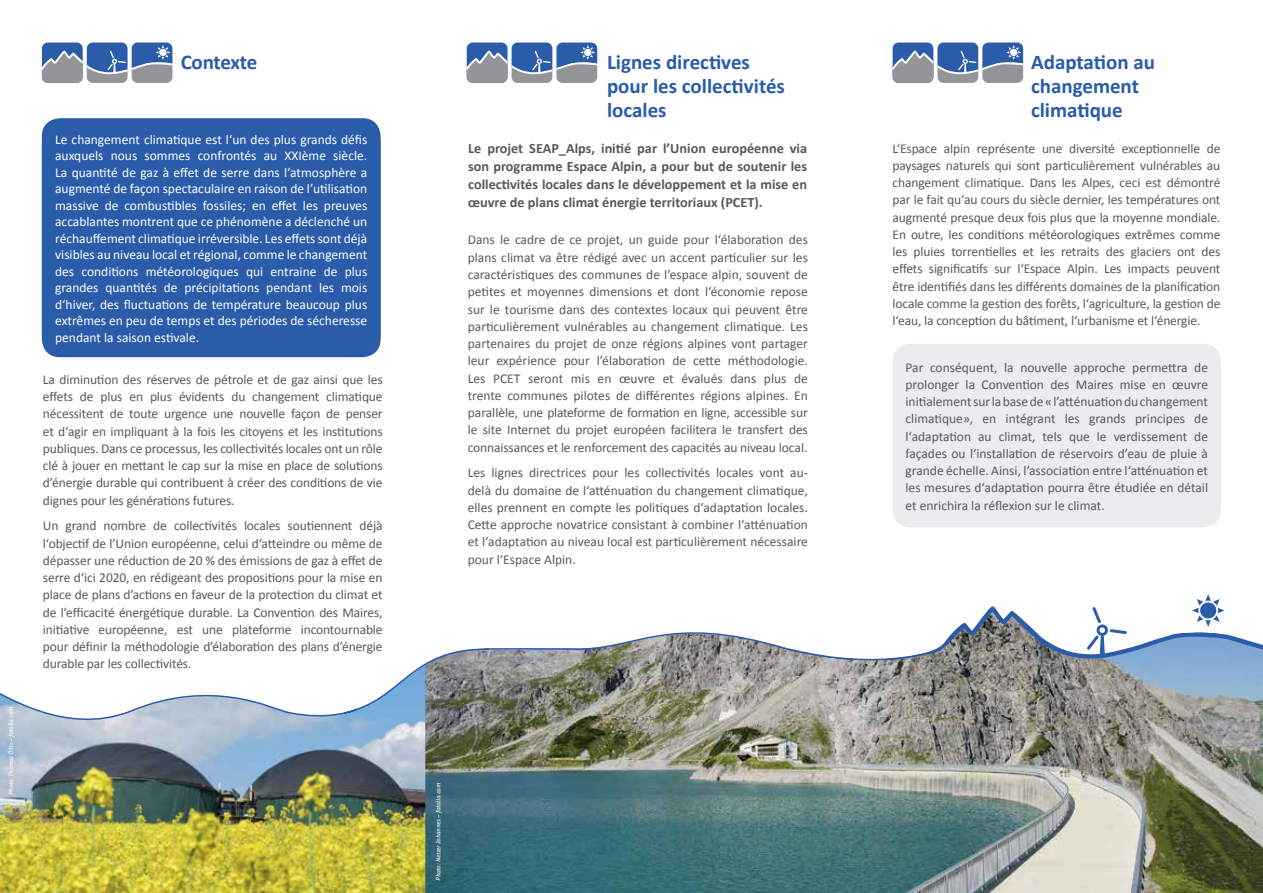
<style>
.page{position:relative;width:1263px;height:893px;background:#fff}
.page>*{position:absolute;margin:0;border:0;box-sizing:border-box;transform-origin:0 0}
.t1{font:700 21px/24px "Calibri";color:#2a5caa}
.t2{font:700 21px "Calibri";letter-spacing:-.02em;color:#2a5caa}
.t3{font:700 14.25px/18px "Calibri";color:#58595b;text-align:justify}
.t4{font:13.5px/17.2px "Calibri";letter-spacing:-.01em;color:#58595b;text-align:justify}
.t5{font:13.5px/16.5px "Calibri";color:#fff;text-align:justify}
.t6{font:italic 6px "Aller";letter-spacing:-.005em;color:#fff}
</style>
<div class="page">
<div style="left:892px;top:344px;width:329px;height:183px;background:#ebeced;border-radius:18px"></div>
<svg style="left:42px;top:43px;width:131px;height:40px;background:#748cb0"></svg>
<svg style="left:467px;top:43px;width:131px;height:40px;background:#748cb0"></svg>
<svg style="left:892px;top:43px;width:132px;height:40px;background:#758cb1"></svg>
<div style="left:42px;top:118px;width:339px;height:239px;background:#2a5caa;border-radius:18px"></div>
<img style="left:0;top:737px;width:425px;height:156px">
<img style="left:425px;top:737px;width:838px;height:156px">
<svg style="left:0;top:594px;width:1263px;height:143px"></svg>
<p class="t6" style="left:7px;top:795px;width:90px;rotate:-90deg">Photo: Thomas Otto – fotolia.com</p>
<h1 class="t2" style="left:181px;top:49px;width:78px">Contexte</h1>
<h1 class="t1" style="left:607px;top:49px;width:179px">Lignes directives pour les collectivités locales</h1>
<h1 class="t1" style="left:1031px;top:49px;width:126px">Adaptation au changement climatique</h1>
<p class="t5" style="left:55px;top:131px;width:314px">Le changement climatique est l‘un des plus grands défis auxquels nous sommes confrontés au XXIème siècle.<br>La quantité de gaz à effet de serre dans l‘atmosphère a augmenté de façon spectaculaire en raison de l’utilisation massive de combustibles fossiles; en effet les preuves accablantes montrent que ce phénomène a déclenché un réchauffement climatique irréversible. Les effets sont déjà visibles au niveau local et régional, comme le changement des conditions météorologiques qui entraine de plus grandes quantités de précipitations pendant les mois d‘hiver, des fluctuations de température beaucoup plus extrêmes en peu de temps et des périodes de sécheresse pendant la saison estivale.</p>
<p class="t3" style="left:468px;top:139px;width:340px">Le projet SEAP_Alps, initié par l’Union européenne via son programme Espace Alpin, a pour but de soutenir les collectivités locales dans le développement et la mise en œuvre de plans climat énergie territoriaux (PCET).</p>
<p class="t4" style="left:468px;top:231px;width:342px">Dans le cadre de ce projet, un guide pour l‘élaboration des plans climat va être rédigé avec un accent particulier sur les caractéristiques des communes de l’espace alpin, souvent de petites et moyennes dimensions et dont l‘économie repose sur le tourisme dans des contextes locaux qui peuvent être particulièrement vulnérables au changement climatique. Les partenaires du projet de onze régions alpines vont partager leur expérience pour l’élaboration de cette méthodologie.<br>Les PCET seront mis en œuvre et évalués dans plus de trente communes pilotes de différentes régions alpines. En parallèle, une plateforme de formation en ligne, accessible sur le site Internet du projet européen facilitera le transfert des connaissances et le renforcement des capacités au niveau local.</p>
<p class="t4" style="left:468px;top:464px;width:342px">Les lignes directrices pour les collectivités locales vont au&shy;delà du domaine de l‘atténuation du changement climatique, elles prennent en compte les politiques d‘adaptation locales.<br>Cette approche novatrice consistant à combiner l‘atténuation et l‘adaptation au niveau local est particulièrement nécessaire pour l‘Espace Alpin.</p>
<p class="t4" style="left:43px;top:371px;width:341px">La diminution des réserves de pétrole et de gaz ainsi que les effets de plus en plus évidents du changement climatique nécessitent de toute urgence une nouvelle façon de penser et d‘agir en impliquant à la fois les citoyens et les institutions publiques. Dans ce processus, les collectivités locales ont un rôle clé à jouer en mettant le cap sur la mise en place de solutions d’énergie durable qui contribuent à créer des conditions de vie dignes pour les générations futures.</p>
<p class="t4" style="left:43px;top:517px;width:341px">Un grand nombre de collectivités locales soutiennent déjà l‘objectif de l’Union européenne, celui d‘atteindre ou même de dépasser une réduction de 20 % des émissions de gaz à effet de serre d‘ici 2020, en rédigeant des propositions pour la mise en place de plans d’actions en faveur de la protection du climat et de l’efficacité énergétique durable. La Convention des Maires, initiative européenne, est une plateforme incontournable pour définir la méthodologie d’élaboration des plans d’énergie durable par les collectivités.</p>
<p class="t6" style="left:435px;top:881px;width:99px;rotate:-90deg">Photo: Netzer Johannes – fotolia.com</p>
<p class="t4" style="left:892px;top:140px;width:329px">L‘Espace alpin représente une diversité exceptionnelle de paysages naturels qui sont particulièrement vulnérables au changement climatique. Dans les Alpes, ceci est démontré par le fait qu‘au cours du siècle dernier, les températures ont augmenté presque deux fois plus que la moyenne mondiale.<br>En outre, les conditions météorologiques extrêmes comme les pluies torrentielles et les retraits des glaciers ont des effets significatifs sur l‘Espace Alpin. Les impacts peuvent être identifiés dans les différents domaines de la planification locale comme la gestion des forêts, l‘agriculture, la gestion de l‘eau, la conception du bâtiment, l‘urbanisme et l‘énergie.</p>
<p class="t4" style="left:905px;top:359px;width:304px">Par conséquent, la nouvelle approche permettra de prolonger la Convention des Maires mise en œuvre initialement sur la base de « l’atténuation du changement climatique», en intégrant les grands principes de l‘adaptation au climat, tels que le verdissement de façades ou l‘installation de réservoirs d’eau de pluie à grande échelle. Ainsi, l’association entre l‘atténuation et les mesures d‘adaptation pourra être étudiée en détail et enrichira la réflexion sur le climat.</p>
</div>
